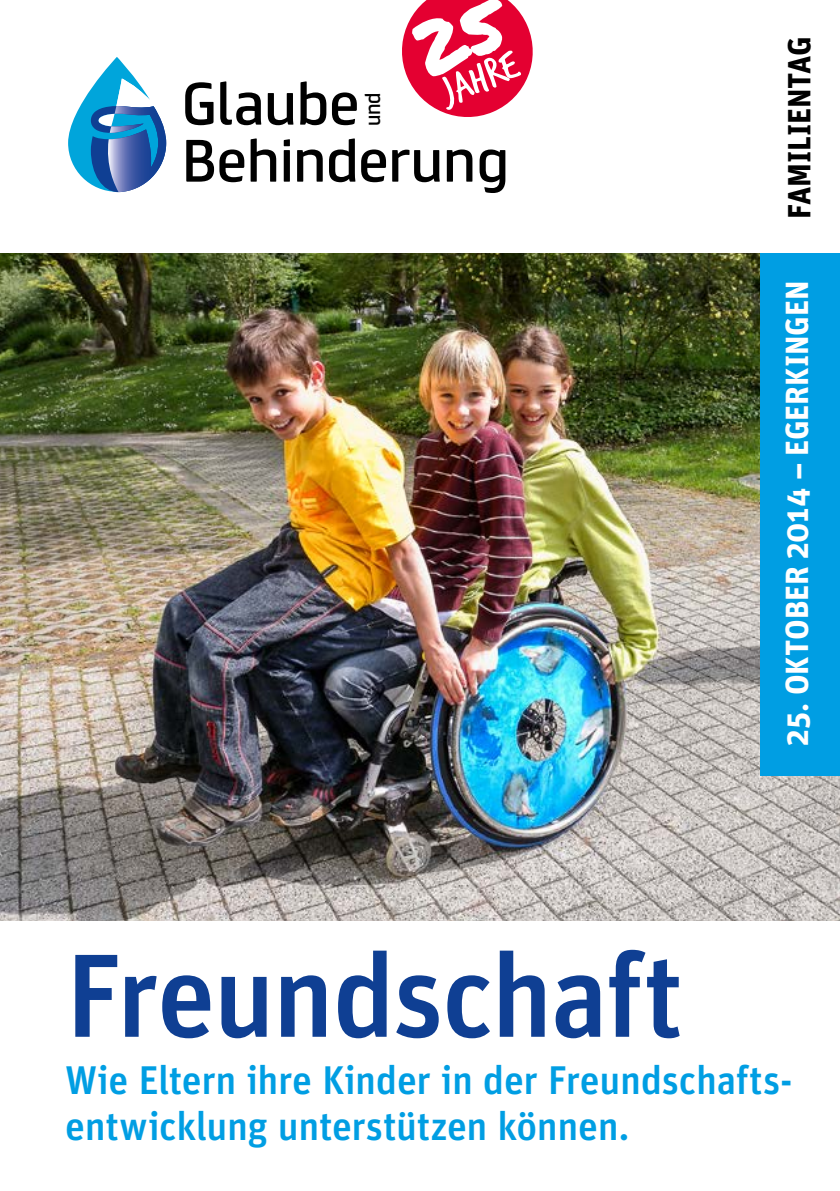
<style>
.page{position:relative;width:840px;height:1191px;background:#fff}
.page>*{position:absolute;margin:0;border:0;box-sizing:border-box;transform-origin:0 0}
.t1{font:500 118.2px "Unit";letter-spacing:-.02em;color:#0f3f93}
.t2{font:53.6px/57px "FS Truman";letter-spacing:-.01em;color:#000}
.t3{font:500 40px/46px "Unit";letter-spacing:-.01em;color:#009ee3}
.t4{font:700 32px "Unit";color:#fff}
.t5{font:700 32px "Unit";letter-spacing:-.01em;color:#000}
.t6{font:19px "FS Truman";color:#000}
</style>
<div class="page">
<img style="left:0;top:253px;width:839px;height:667px">
<div style="left:760px;top:253px;width:79px;height:523px;background:#009ee3"></div>
<svg style="left:68px;top:57px;width:99px;height:134px"></svg>
<img style="left:105px;top:106px;width:61px;height:86px">
<img style="left:110px;top:123px;width:33px;height:10px">
<svg style="left:402px;top:0;width:131px;height:117px"></svg>
<h2 class="t2" style="left:182px;top:71px;width:328px">Glaube<br>Behinderung</h2>
<p class="t6" style="left:356px;top:126px;width:35px;rotate:-90deg">und</p>
<p class="t5" style="left:779px;top:219px;width:183px;rotate:-90deg">FAMILIENTAG</p>
<p class="t4" style="left:776px;top:745px;width:466px;rotate:-90deg">25. OKTOBER 2014 – EGERKINGEN</p>
<h1 class="t1" style="left:65px;top:922px;width:619px">Freundschaft</h1>
<p class="t3" style="left:65px;top:1056px;width:728px">Wie Eltern ihre Kinder in der Freundschafts&shy;entwicklung unterstützen können.</p>
</div>
